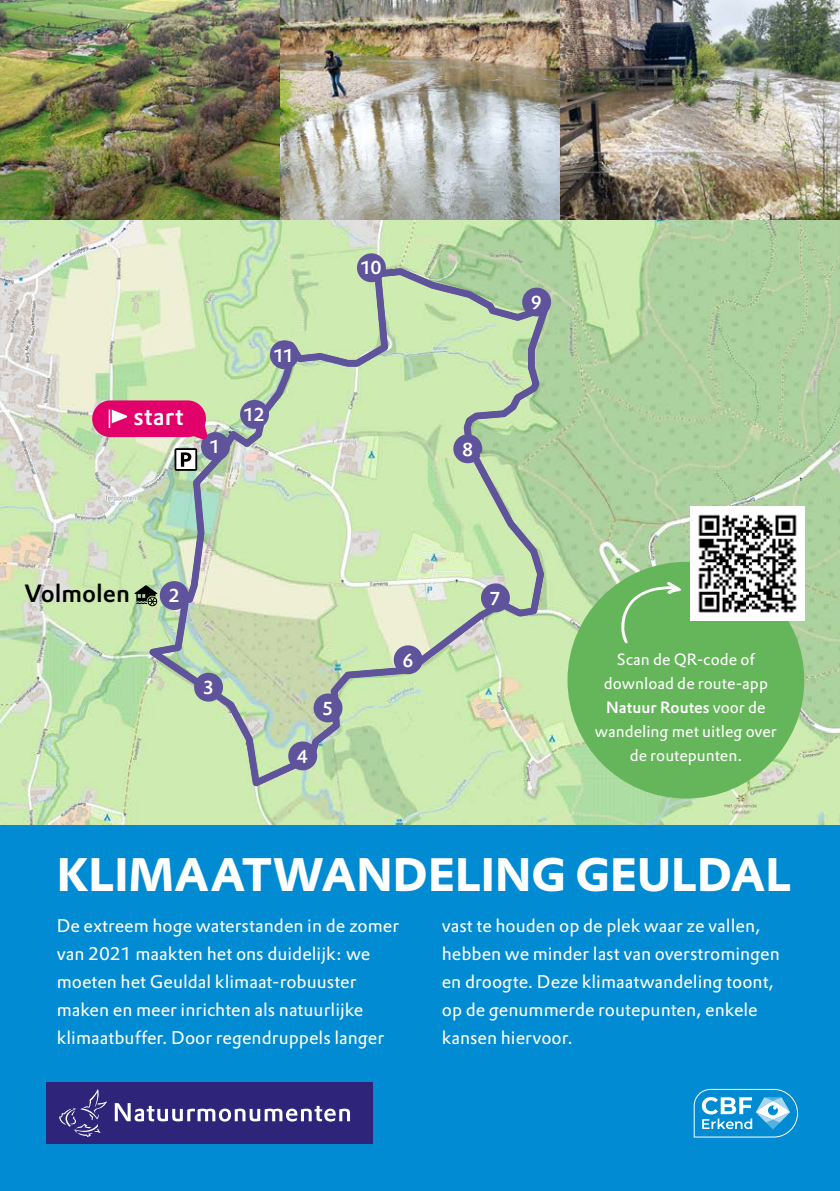
<style>
.page{position:relative;width:840px;height:1191px;background:#fff}
.page>*{position:absolute;margin:0;border:0;box-sizing:border-box;transform-origin:0 0}
.t1{font:700 46px "DTL Prokyon TOT";color:#fff}
.t2{font:500 24.4px "DTL Prokyon TOT";color:#000}
.t3{font:500 24.4px "DTL Prokyon TOT";letter-spacing:.005em;color:#fff}
.t4{font:500 18.4px "DTL Prokyon TOT";color:#fff}
.t5{font:18px/28px "DTL Prokyon TOT";color:#fff}
.t6{font:16px/24px "DTL Prokyon TOT";color:#fff;text-align:center}
.s1{font-weight:500}
</style>
<div class="page">
<img style="left:0;top:0;width:280px;height:220px">
<img style="left:559px;top:0;width:280px;height:220px">
<img style="left:280px;top:0;width:279px;height:220px">
<img style="left:0;top:220px;width:839px;height:605px">
<svg style="left:135px;top:264px;width:420px;height:529px"></svg>
<svg style="left:357px;top:253px;width:28px;height:29px"></svg>
<svg style="left:522px;top:287px;width:29px;height:29px"></svg>
<svg style="left:270px;top:340px;width:28px;height:29px"></svg>
<svg style="left:240px;top:400px;width:29px;height:29px"></svg>
<svg style="left:453px;top:434px;width:29px;height:29px"></svg>
<svg style="left:480px;top:583px;width:29px;height:29px"></svg>
<svg style="left:393px;top:645px;width:29px;height:29px"></svg>
<svg style="left:194px;top:672px;width:29px;height:29px"></svg>
<svg style="left:313px;top:693px;width:29px;height:29px"></svg>
<svg style="left:288px;top:741px;width:29px;height:29px"></svg>
<div style="left:174px;top:448px;width:23px;height:23px;background:#000;border-radius:2px"></div>
<div style="left:176px;top:450px;width:19px;height:19px;background:#fff"></div>
<svg style="left:134px;top:581px;width:54px;height:29px"></svg>
<svg style="left:92px;top:400px;width:138px;height:67px"></svg>
<div style="left:0;top:825px;width:839px;height:366px;background:#008bd2"></div>
<div style="left:47px;top:1082px;width:325px;height:62px;background:#2e247a"></div>
<svg style="left:59px;top:1089px;width:48px;height:48px"></svg>
<svg style="left:115px;top:1103px;width:235px;height:18px"></svg>
<svg style="left:693px;top:1089px;width:104px;height:48px"></svg>
<div style="left:567px;top:562px;width:236px;height:236px;background:#65b65a;border-radius:50%"></div>
<img style="left:690px;top:506px;width:113px;height:114px">
<svg style="left:620px;top:580px;width:61px;height:64px"></svg>
<p class="t4" style="left:360px;top:256px;width:22px">10</p>
<h2 class="t3" style="left:133px;top:400px;width:52px">start</h2>
<p class="t4" style="left:273px;top:343px;width:22px">11</p>
<p class="t4" style="left:244px;top:403px;width:22px">12</p>
<p class="t4" style="left:209px;top:435px;width:13px">1</p>
<p class="t4" style="left:462px;top:437px;width:13px">8</p>
<p class="t4" style="left:530px;top:290px;width:13px">9</p>
<h2 class="t2" style="left:25px;top:577px;width:107px">Volmolen</h2>
<p class="t4" style="left:168px;top:584px;width:13px">2</p>
<p class="t4" style="left:489px;top:586px;width:13px">7</p>
<p class="t4" style="left:203px;top:675px;width:13px">3</p>
<p class="t4" style="left:297px;top:744px;width:13px">4</p>
<p class="t4" style="left:322px;top:696px;width:13px">5</p>
<p class="t4" style="left:402px;top:648px;width:13px">6</p>
<p class="t6" style="left:594px;top:647px;width:183px">Scan de QR-code of download de route-app<br><span class="s1">Natuur Routes</span> voor de wandeling met uitleg over de routepunten.</p>
<h1 class="t1" style="left:57px;top:844px;width:735px">KLIMAATWANDELING GEULDAL</h1>
<p class="t5" style="left:57px;top:911px;width:344px">De extreem hoge waterstanden in de zomer van 2021 maakten het ons duidelijk: we moeten het Geuldal klimaat-robuuster maken en meer inrichten als natuurlijke klimaatbuffer. Door regendruppels langer</p>
<p class="t5" style="left:441px;top:911px;width:339px">vast te houden op de plek waar ze vallen, hebben we minder last van overstromingen en droogte. Deze klimaatwandeling toont, op de genummerde routepunten, enkele kansen hiervoor.</p>
</div>
